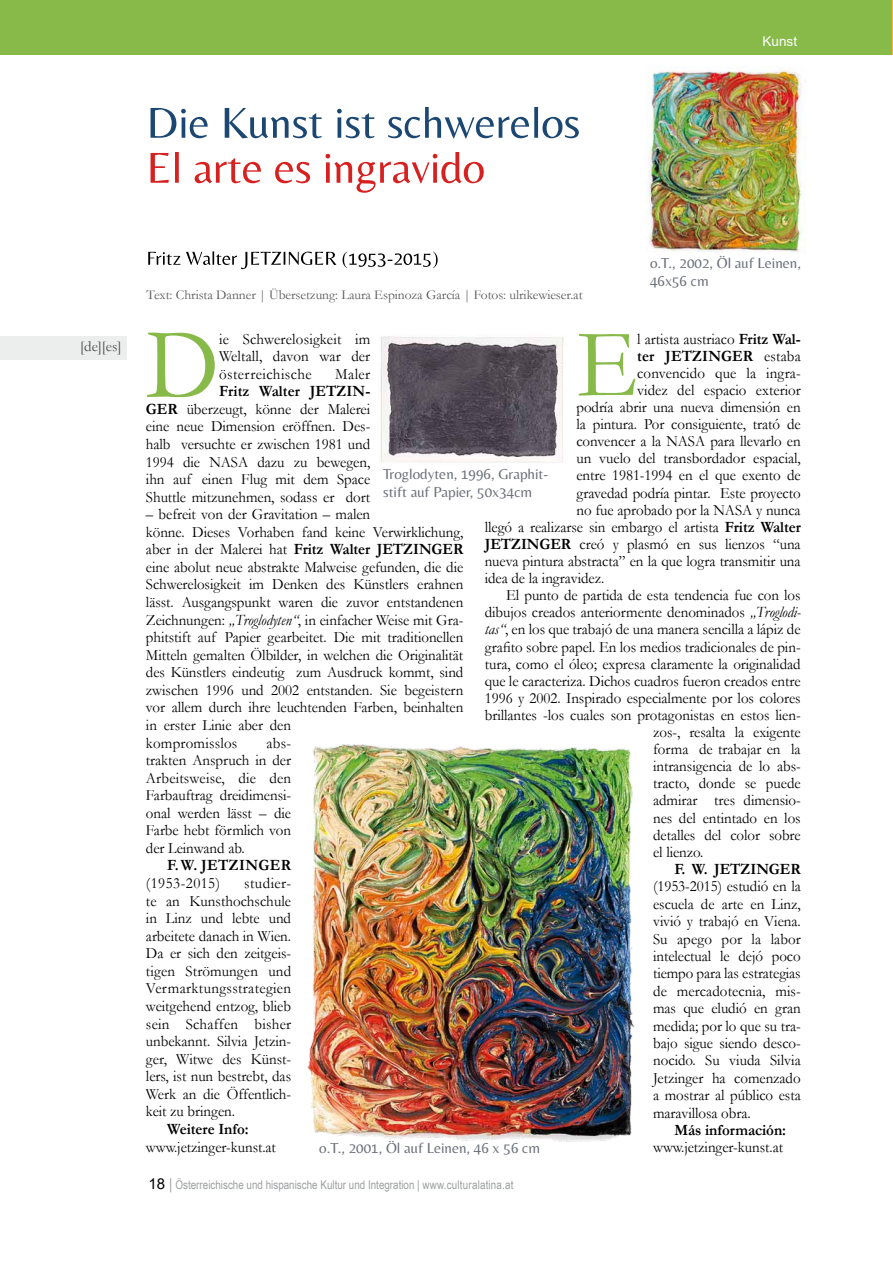
<style>
.page{position:relative;width:893px;height:1263px;background:#fff}
.page>*{position:absolute;margin:0;border:0;box-sizing:border-box;transform-origin:0 0}
.t1{font:100.2px "Garamond";color:#87ba49;scale:.95 1}
.t2{font:97.95px "Garamond";color:#87ba49;scale:.95 1}
.t3{font:15.75px/17.5px "Garamond";letter-spacing:-.005em;color:#000;text-align:justify;scale:.95 1}
.t4{font:700 15.75px "Garamond";letter-spacing:-.005em;color:#000;scale:.95 1}
.t5{font:700 15.75px "Garamond";letter-spacing:.025em;color:#000;scale:.95 1}
.t6{font:15.75px "Garamond";letter-spacing:.03em;color:#000;scale:.95 1}
.t7{font:15px/18px "Belleza";color:#6b6f78}
.t8{font:15px "Garamond";color:#4b4b4d}
.t9{font:13.5px "Garamond";letter-spacing:-.005em;color:#58585a}
.t10{font:13.5px "Arial";color:#fff}
.t11{font:12px "Arial Narrow";color:#9c9e9f}
.s1{font-weight:700}
.s2{font-weight:400}
.s3{font-style:italic}
.s4{font-family:"Arial";font-size:15px;color:#000}
.s5{font-size:15px}
</style>
<div class="page">
<div style="left:0;top:0;width:893px;height:54px;background:#87ba49"></div>
<hr style="left:892px;top:0;width:1px;height:54px;background:#ffaf3b">
<svg style="left:151px;top:152px;width:333px;height:41px"></svg>
<svg style="left:151px;top:107px;width:428px;height:31px"></svg>
<svg style="left:148px;top:251px;width:290px;height:18px"></svg>
<img style="left:646px;top:67px;width:160px;height:186px">
<div style="left:0;top:336px;width:126px;height:24px;background:#eceded"></div>
<img style="left:307px;top:744px;width:328px;height:398px">
<img style="left:380px;top:336px;width:184px;height:127px">
<p class="t10" style="left:763px;top:32px;width:36px">Kunst</p>
<p class="t8" style="left:80px;top:336px;width:43px">[de][es]</p>
<p class="t7" style="left:650px;top:254px;width:152px">o.T., 2002, Öl auf Leinen,<br>46x56 cm</p>
<p class="t9" style="left:146px;top:286px;width:438px">Text: Christa Danner | Übersetzung: Laura Espinoza García | Fotos: ulrikewieser.at</p>
<h1 class="t1" style="left:146px;top:297px;width:79px">D</h1>
<p class="t3" style="left:219px;top:329px;width:161px">ie Schwerelosigkeit im Weltall, davon war der österreichische</p>
<h2 class="t2" style="left:576px;top:298px;width:66px">E</h2>
<p class="t3" style="left:637px;top:329px;width:174px">l artista austriaco <span class="s1">Fritz Wal-</span></p>
<p class="t4" style="left:637px;top:345px;width:174px">ter JETZINGER <span class="s2">estaba</span></p>
<p class="t3" style="left:637px;top:364px;width:174px">convencido que la ingra-</p>
<p class="t3" style="left:637px;top:381px;width:174px">videz del espacio exterior</p>
<p class="t3" style="left:576px;top:398px;width:238px">podría abrir una nueva dimensión en</p>
<p class="t3" style="left:576px;top:415px;width:238px">la pintura. Por consiguiente, trató de</p>
<p class="t3" style="left:576px;top:432px;width:238px">convencer a la NASA para llevarlo en</p>
<p class="t3" style="left:576px;top:449px;width:238px">un vuelo del transbordador espacial,</p>
<p class="t3" style="left:576px;top:466px;width:238px">entre 1981-1994 en el que exento de</p>
<p class="t3" style="left:576px;top:483px;width:238px">gravedad podría pintar. Este proyecto</p>
<p class="t3" style="left:576px;top:500px;width:238px">no fue aprobado por la NASA y nunca</p>
<p class="t3" style="left:485px;top:518px;width:334px">llegó a realizarse sin embargo el artista <span class="s1">Fritz Walter</span></p>
<p class="t3" style="left:485px;top:535px;width:334px"><span class="s1">JETZINGER</span> creó y plasmó en sus lienzos “una</p>
<p class="t3" style="left:485px;top:552px;width:334px">nueva pintura abstracta” en la que logra transmitir una</p>
<p class="t3" style="left:485px;top:569px;width:127px">idea de la ingravidez.</p>
<p class="t3" style="left:506px;top:586px;width:312px">El punto de partida de esta tendencia fue con los</p>
<p class="t3" style="left:485px;top:603px;width:334px">dibujos creados anteriormente denominados <span class="s3">„Troglodi-</span></p>
<p class="t3" style="left:485px;top:620px;width:334px"><span class="s3">tas“</span>, en los que trabajó de una manera sencilla a lápiz de</p>
<p class="t3" style="left:485px;top:637px;width:334px">grafito sobre papel. En los medios tradicionales de pin-</p>
<p class="t3" style="left:485px;top:654px;width:334px">tura, como el óleo; expresa claramente la originalidad</p>
<p class="t3" style="left:485px;top:672px;width:334px">que le caracteriza. Dichos cuadros fueron creados entre</p>
<p class="t3" style="left:485px;top:689px;width:334px">1996 y 2002. Inspirado especialmente por los colores</p>
<p class="t3" style="left:485px;top:706px;width:334px">brillantes -los cuales son protagonistas en estos lien-</p>
<p class="t3" style="left:653px;top:723px;width:157px">zos-, resalta la exigente</p>
<p class="t3" style="left:653px;top:740px;width:157px">forma de trabajar en la</p>
<p class="t3" style="left:653px;top:757px;width:157px">intransigencia de lo abs-</p>
<p class="t3" style="left:653px;top:774px;width:157px">tracto, donde se puede</p>
<p class="t3" style="left:653px;top:791px;width:157px">admirar tres dimensio-</p>
<p class="t3" style="left:653px;top:808px;width:157px">nes del entintado en los</p>
<p class="t3" style="left:653px;top:825px;width:157px">detalles del color sobre</p>
<p class="t3" style="left:653px;top:843px;width:54px">el lienzo.</p>
<p class="t4" style="left:674px;top:858px;width:135px">F. W. JETZINGER</p>
<p class="t3" style="left:653px;top:877px;width:157px">(1953-2015) estudió en la escuela de arte en Linz, vivió y trabajó en Viena.<br>Su apego por la labor intelectual le dejó poco tiempo para las estrategias de mercadotecnia, mis&shy;mas que eludió en gran medida; por lo que su tra&shy;bajo sigue siendo desco&shy;nocido. Su viuda Silvia Jetzinger ha comenzado a mostrar al público esta maravillosa obra.</p>
<p class="t4" style="left:674px;top:1119px;width:119px">Más información:</p>
<p class="t3" style="left:653px;top:1138px;width:138px">www.jetzinger-kunst.at</p>
<p class="t3" style="left:335px;top:365px;width:38px">Maler</p>
<p class="t3" style="left:146px;top:382px;width:238px;text-indent:73px"><span class="s1">Fritz Walter JETZIN-GER</span> überzeugt, könne der Malerei eine neue Dimension eröffnen. Des&shy;halb versuchte er zwischen 1981 und 1994 die NASA dazu zu bewegen, ihn auf einen Flug mit dem Space Shuttle mitzunehmen, sodass er dort</p>
<p class="t3" style="left:146px;top:505px;width:336px;text-align:left">– befreit von der Gravitation – malen<br>könne. Dieses Vorhaben fand keine Verwirklichung, aber in der Malerei hat <span class="s1">Fritz Walter JETZINGER </span>eine abolut neue abstrakte Malweise gefunden, die die Schwerelosigkeit im Denken des Künstlers erahnen lässt. Ausgangspunkt waren die zuvor entstandenen Zeichnungen: <span class="s3">„Troglodyten“</span>, in einfacher Weise mit Gra&shy;phitstift auf Papier gearbeitet. Die mit traditionellen Mitteln gemalten Ölbilder, in welchen die Originalität des Künstlers eindeutig zum Ausdruck kommt, sind zwischen 1996 und 2002 entstanden. Sie begeistern vor allem durch ihre leuchtenden Farben, beinhalten in erster Linie aber den<br>kompromisslos</p>
<p class="t7" style="left:383px;top:465px;width:167px">Troglodyten, 1996, Graphit&shy;stift auf Papier, 50x34cm</p>
<p class="t3" style="left:146px;top:733px;width:154px;text-indent:121px">abs&shy;trakten Anspruch in der Arbeitsweise, die den Farbauftrag dreidimensi&shy;onal werden lässt – die Farbe hebt förmlich von der Leinwand ab.</p>
<p class="t5" style="left:167px;top:855px;width:132px">F. W. JETZINGER</p>
<p class="t6" style="left:146px;top:872px;width:80px">(1953-2015)</p>
<p class="t3" style="left:146px;top:874px;width:154px;text-indent:98px">studier&shy;te an Kunsthochschule in Linz und lebte und arbeitete danach in Wien.<br>Da er sich den zeitgeis&shy;tigen Strömungen und Vermarktungsstrategien weitgehend entzog, blieb sein Schaffen bisher unbekannt. Silvia Jetzin&shy;ger, Witwe des Künst&shy;lers, ist nun bestrebt, das Werk an die Öffentlich&shy;keit zu bringen.</p>
<p class="t4" style="left:167px;top:1118px;width:87px">Weitere Info:</p>
<p class="t3" style="left:146px;top:1137px;width:138px">www.jetzinger-kunst.at</p>
<p class="t7" style="left:319px;top:1139px;width:222px">o.T., 2001, Öl auf Leinen, 46 x 56 cm</p>
<p class="t11" style="left:148px;top:1176px;width:367px"><span class="s4">18</span> <span class="s5">|</span> Österreichische und hispanische Kultur und Integration | www.culturalatina.at</p>
</div>
